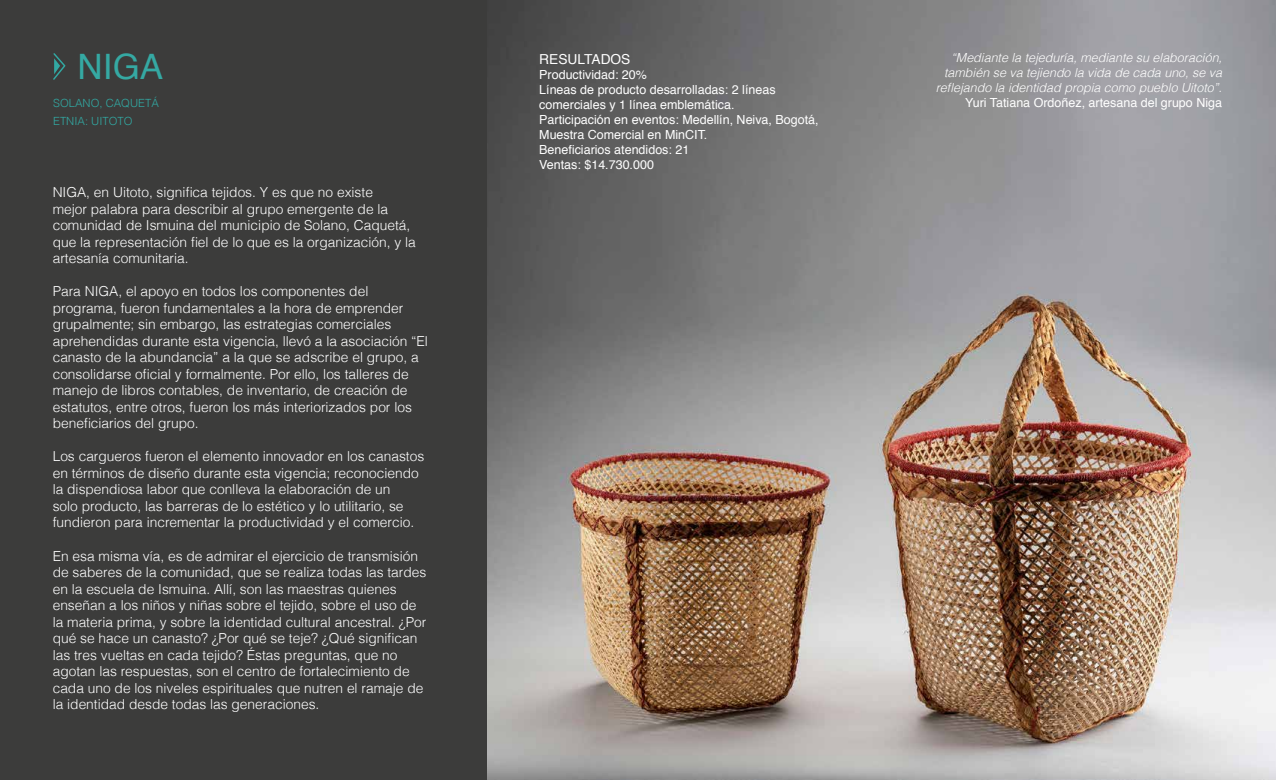
<style>
.page{position:relative;width:1276px;height:780px;background:#fff}
.page>*{position:absolute;margin:0;border:0;box-sizing:border-box;transform-origin:0 0}
.t1{font:35px "Helvetica";color:#35a9a3}
.t2{font:300 13.75px/16.5px "Helvetica";color:#fff}
.t3{font:13.75px "Helvetica";color:#fff}
.t4{font:12.5px/15px "Helvetica";color:#fff}
.t5{font:italic 300 12.5px/15px "Helvetica";color:#fff;text-align:right}
.t6{font:300 11.25px "Helvetica";color:#32a9a3}
</style>
<div class="page">
<img style="left:486px;top:1px;width:790px;height:779px">
<div style="left:0;top:0;width:486px;height:780px;background:#3c3c3b"></div>
<svg style="left:53px;top:53px;width:12px;height:27px"></svg>
<p class="t5" style="left:936px;top:49px;width:288px">“Mediante la tejeduría, mediante su elaboración, también se va tejiendo la vida de cada uno, se va reflejando la identidad propia como pueblo Uitoto”.</p>
<h1 class="t1" style="left:78px;top:40px;width:87px">NIGA</h1>
<p class="t3" style="left:539px;top:49px;width:93px">RESULTADOS</p>
<p class="t4" style="left:539px;top:68px;width:281px">Productividad: 20%<br>Líneas de producto desarrolladas: 2 líneas comerciales y 1 línea emblemática.<br>Participación en eventos: Medellín, Neiva, Bogotá, Muestra Comercial en MinCIT.<br>Beneficiarios atendidos: 21<br>Ventas: $14.730.000</p>
<p class="t6" style="left:53px;top:93px;width:107px">SOLANO, CAQUETÁ</p>
<p class="t4" style="left:965px;top:96px;width:258px">Yuri Tatiana Ordoñez, artesana del grupo Niga</p>
<p class="t6" style="left:53px;top:111px;width:81px">ETNIA: UITOTO</p>
<p class="t2" style="left:53px;top:183px;width:364px">NIGA, en Uitoto, significa tejidos. Y es que no existe<br>mejor palabra para describir al grupo emergente de la comunidad de Ismuina del municipio de Solano, Caquetá, que la representación fiel de lo que es la organización, y la artesanía comunitaria.</p>
<p class="t2" style="left:53px;top:282px;width:377px">Para NIGA, el apoyo en todos los componentes del programa, fueron fundamentales a la hora de emprender grupalmente; sin embargo, las estrategias comerciales aprehendidas durante esta vigencia, llevó a la asociación “El canasto de la abundancia” a la que se adscribe el grupo, a consolidarse oficial y formalmente. Por ello, los talleres de manejo de libros contables, de inventario, de creación de estatutos, entre otros, fueron los más interiorizados por los beneficiarios del grupo.</p>
<p class="t2" style="left:53px;top:447px;width:373px">Los cargueros fueron el elemento innovador en los canastos en términos de diseño durante esta vigencia; reconociendo la dispendiosa labor que conlleva la elaboración de un<br>solo producto, las barreras de lo estético y lo utilitario, se fundieron para incrementar la productividad y el comercio.</p>
<p class="t2" style="left:53px;top:546px;width:375px">En esa misma vía, es de admirar el ejercicio de transmisión de saberes de la comunidad, que se realiza todas las tardes en la escuela de Ismuina. Allí, son las maestras quienes enseñan a los niños y niñas sobre el tejido, sobre el uso de la materia prima, y sobre la identidad cultural ancestral. ¿Por qué se hace un canasto? ¿Por qué se teje? ¿Qué significan las tres vueltas en cada tejido? Éstas preguntas, que no agotan las respuestas, son el centro de fortalecimiento de cada uno de los niveles espirituales que nutren el ramaje de la identidad desde todas las generaciones.</p>
</div>
